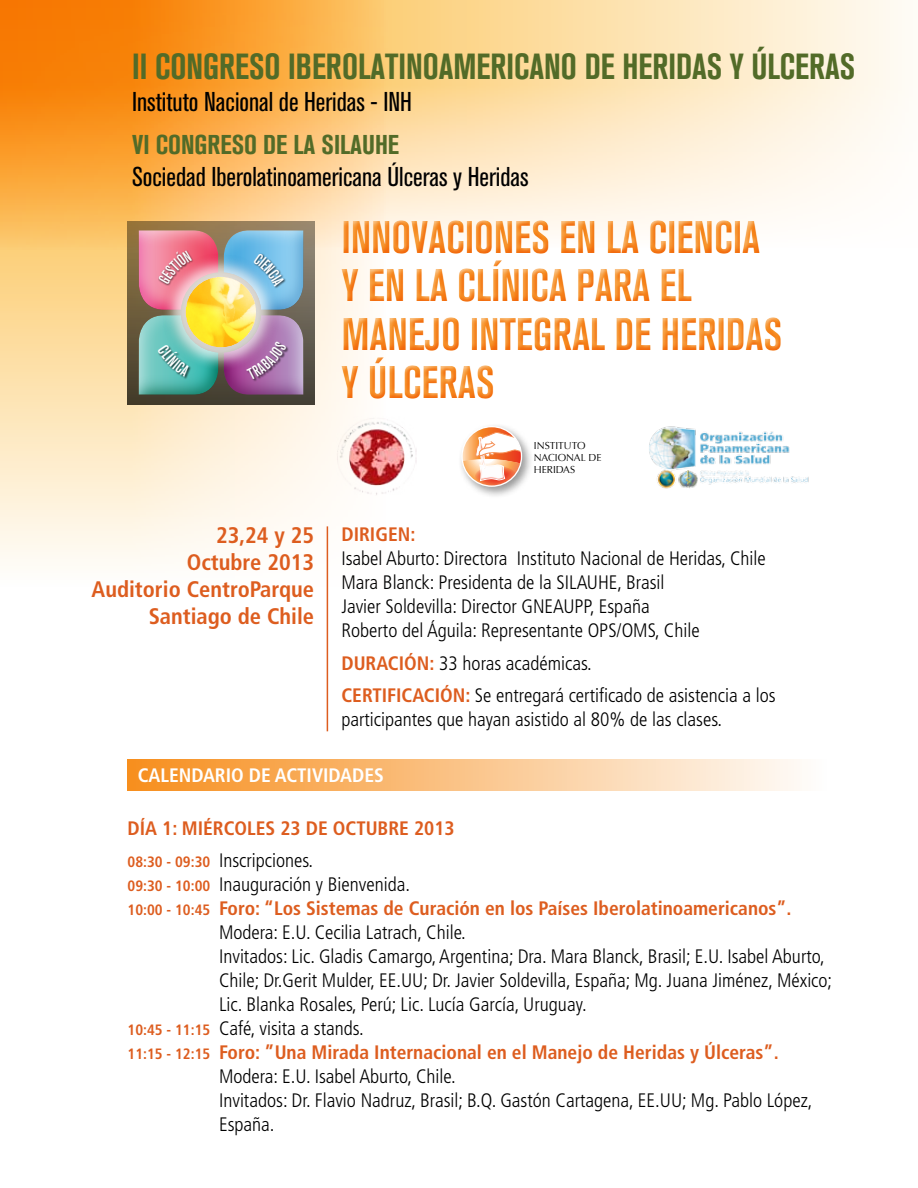
<style>
.page{position:relative;width:918px;height:1188px;background:#fff}
.page>*{position:absolute;margin:0;border:0;box-sizing:border-box;transform-origin:0 0}
.t1{font:700 condensed 45.3px/48.2px "Akzidenz Grotesk BQ";color:#f78f1e;scale:.9 1}
.t2{font:700 condensed 36px "Akzidenz Grotesk BQ";color:#526b28;scale:.93 1}
.t3{font:condensed 27px "Akzidenz Grotesk BQ";color:#000}
.t4{font:700 condensed 27px "Akzidenz Grotesk BQ";color:#526b28}
.t5{font:700 condensed 22.5px/27px "Frutiger LT Std";color:#dd5d1f;text-align:right}
.t6{font:300 condensed 19.5px/24px "Frutiger LT Std";color:#000}
.t7{font:700 condensed 19.5px/32.5px "Frutiger LT Std";color:#dd5d1f}
.t8{font:700 condensed 19.5px "Frutiger LT Std";color:#fff}
.t9{font:10.2px/12.1px "Optima";color:#000}
.s1{font-weight:700;color:#dd5d1f}
.s2{font-size:15px}
.s3{font-weight:300;color:#000}
.s4{font-weight:700;font-size:15px;color:#dd5d1f}
</style>
<div class="page">
<svg style="left:0;top:250px;width:356px;height:344px"></svg>
<svg style="left:0;top:0;width:905px;height:250px;background:#fcce8f"></svg>
<div style="left:128px;top:759px;width:704px;height:32px;background:linear-gradient(to right,#f78e1d,#feffff)"></div>
<div style="left:339px;top:213px;width:445px;height:188px;background:#fff;opacity:.75"></div>
<div style="left:339px;top:217px;width:450px;height:189px;background:#f78f1e;opacity:.75"></div>
<div style="left:458px;top:423px;width:77px;height:76px;background:#000;opacity:.41"></div>
<svg style="left:462px;top:427px;width:60px;height:59px"></svg>
<div style="left:461px;top:426px;width:61px;height:61px;border:1px solid #fff;border-radius:50%"></div>
<img style="left:649px;top:426px;width:160px;height:63px">
<svg style="left:128px;top:221px;width:186px;height:184px;background:#6d5f45"></svg>
<div style="left:185px;top:277px;width:71px;height:71px;background:#fdbf75;opacity:.75"></div>
<div style="left:158px;top:249px;width:129px;height:40px;background:#000;opacity:.75"></div>
<div style="left:158px;top:341px;width:131px;height:41px;background:#000;opacity:.75"></div>
<hr style="left:327px;top:526px;width:1px;height:205px;background:#dd5d1f">
<img style="left:336px;top:417px;width:81px;height:79px">
<img style="left:139px;top:230px;width:79px;height:165px">
<img style="left:224px;top:230px;width:79px;height:165px">
<h2 class="t2" style="left:132px;top:46px;width:779px">II CONGRESO IBEROLATINOAMERICANO DE HERIDAS Y ÚLCERAS</h2>
<h3 class="t3" style="left:132px;top:87px;width:281px">Instituto Nacional de Heridas - INH</h3>
<h3 class="t4" style="left:132px;top:129px;width:269px">VI CONGRESO DE LA SILAUHE</h3>
<h3 class="t3" style="left:132px;top:162px;width:398px">Sociedad Iberolatinoamericana Úlceras y Heridas</h3>
<h1 class="t1" style="left:341px;top:213px;width:491px">INNOVACIONES EN LA CIENCIA<br>Y EN LA CLÍNICA PARA EL<br>MANEJO INTEGRAL DE HERIDAS<br>Y ÚLCERAS</h1>
<p class="t5" style="left:92px;top:522px;width:224px">23,24 y 25<br>Octubre 2013<br>Auditorio CentroParque<br>Santiago de Chile</p>
<p class="t9" style="left:534px;top:439px;width:69px">INSTITUTO<br>NACIONAL DE<br>HERIDAS</p>
<p class="t7" style="left:341px;top:518px;width:76px">Dirigen:</p>
<p class="t6" style="left:341px;top:547px;width:426px">Isabel Aburto: Directora Instituto Nacional de Heridas, Chile Mara Blanck: Presidenta de la SILAUHE, Brasil<br>Javier Soldevilla: Director GNEAUPP, España<br>Roberto del Águila: Representante OPS/OMS, Chile</p>
<p class="t6" style="left:341px;top:647px;width:436px;line-height:32.5px"><span class="s1">DURACIÓN:</span> 33 horas académicas.<br><span class="s1">CERTIFICACIÓN:</span> Se entregará certificado de asistencia a los</p>
<p class="t6" style="left:341px;top:708px;width:382px">participantes que hayan asistido al 80% de las clases.</p>
<p class="t8" style="left:138px;top:764px;width:248px">CALENDARIO DE ACTIVIDADES</p>
<p class="t7" style="left:128px;top:812px;width:97px">Día 1: Miércoles</p>
<p class="t7" style="left:128px;top:812px;width:329px;text-indent:153px">23 de octubre 2013<br><span class="s2">08:30 - 09:30</span> <span class="s3">Inscripciones.</span></p>
<p class="t6" style="left:128px;top:873px;width:284px"><span class="s4">09:30 - 10:00</span> Inauguración y Bienvenida.</p>
<p class="t7" style="left:128px;top:892px;width:666px"><span class="s2">10:00 - 10:45</span> Foro: “Los Sistemas de Curación en los Países Iberolatinoamericanos”.</p>
<p class="t6" style="left:219px;top:921px;width:248px">Modera: E.U. Cecilia Latrach, Chile.</p>
<p class="t6" style="left:219px;top:945px;width:607px">Invitados: Lic. Gladis Camargo, Argentina; Dra. Mara Blanck, Brasil; E.U. Isabel Aburto,</p>
<p class="t6" style="left:219px;top:969px;width:615px">Chile; Dr.Gerit Mulder, EE.UU; Dr. Javier Soldevilla, España; Mg. Juana Jiménez, México;</p>
<p class="t6" style="left:219px;top:993px;width:369px">Lic. Blanka Rosales, Perú; Lic. Lucía García, Uruguay.</p>
<p class="t6" style="left:128px;top:1017px;width:238px"><span class="s4">10:45 - 11:15</span> Café, visita a stands.</p>
<p class="t7" style="left:128px;top:1036px;width:653px"><span class="s2">11:15 - 12:15</span> Foro: ”Una Mirada Internacional en el Manejo de Heridas y Úlceras”.</p>
<p class="t6" style="left:219px;top:1065px;width:238px">Modera: E.U. Isabel Aburto, Chile.</p>
<p class="t6" style="left:219px;top:1089px;width:595px">Invitados: Dr. Flavio Nadruz, Brasil; B.Q. Gastón Cartagena, EE.UU; Mg. Pablo López,</p>
<p class="t6" style="left:219px;top:1113px;width:57px">España.</p>
</div>
